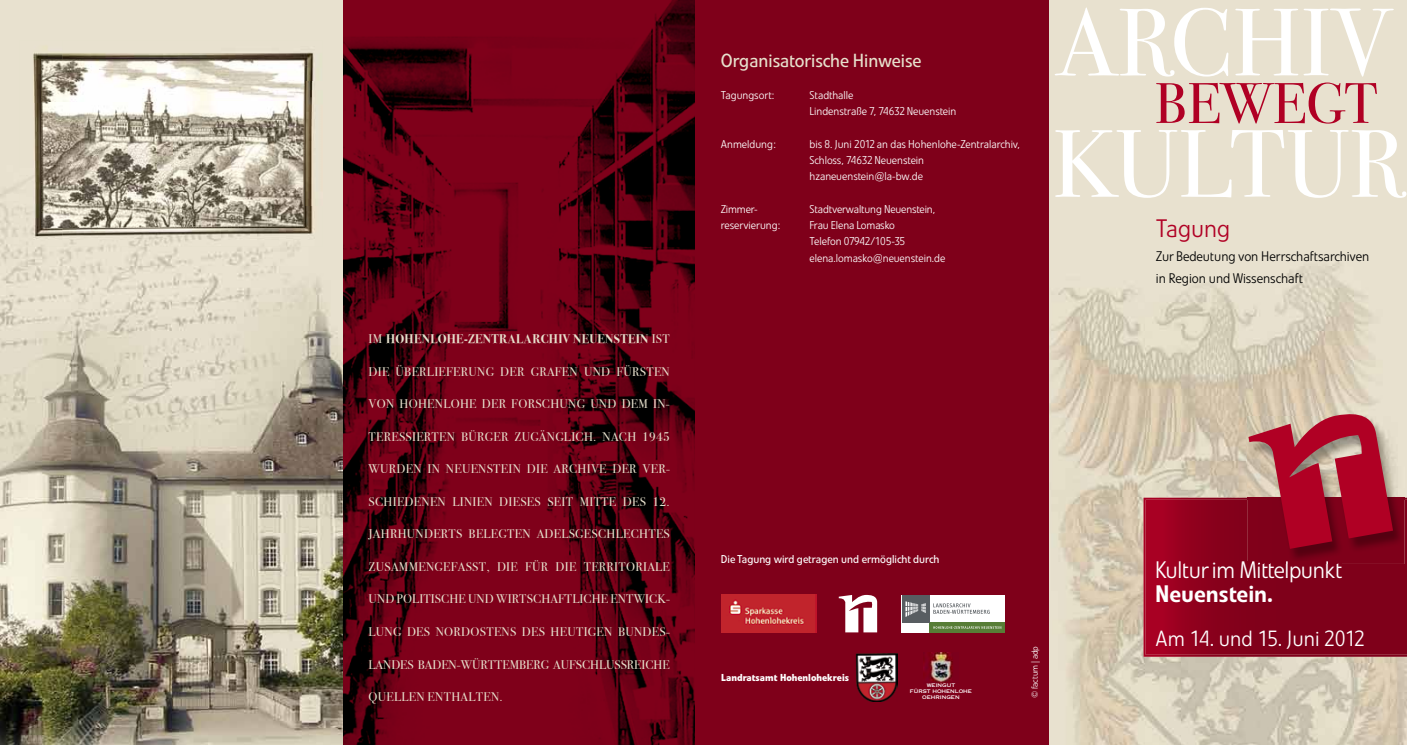
<style>
.page{position:relative;width:1407px;height:745px;background:#fff}
.page>*{position:absolute;margin:0;border:0;box-sizing:border-box;transform-origin:0 0}
.t1{font:95.88px/121.1px "Bodoni Svty Two ITCTT Book";color:#fff}
.t2{font:57.25px "Bodoni Svty Two ITCTT Book";color:#b00024}
.t3{font:300 25px "Evo BQ";color:#b00024}
.t4{font:300 23.62px "Evo BQ";letter-spacing:-.015em;color:#fff}
.t5{font:500 23.62px "Evo BQ";color:#fff}
.t6{font:300 21.75px "Evo BQ";color:#fff}
.t7{font:18.75px "Evo BQ";color:#e7e1cd}
.t8{font:300 13.75px/21.2px "Evo BQ";color:#000}
.t9{font:12.5px "Bodoni Svty Two ITCTT Book";letter-spacing:.025em;color:#e7e1cd}
.t10{font:12.5px "Bodoni Svty Two ITCTT Book";color:#e7e1cd}
.t11{font:12.5px "Bodoni Svty Two ITCTT Bold";letter-spacing:.025em;color:#e7e1cd}
.t12{font:300 11.25px/16.2px "Evo BQ";color:#fff}
.t13{font:11.25px "Evo BQ";color:#fff}
.t14{font:700 10px "Evo BQ";color:#fff}
.t15{font:300 8.75px "Evo BQ";color:#fff}
.t16{font:4.88px/6.2px "Copperplate Thirty One AB";color:#fff;text-align:center}
.s1{font-family:"Bodoni Svty Two ITCTT Book"}
</style>
<div class="page">
<img style="left:0;top:0;width:1407px;height:744px">
<div style="left:344px;top:0;width:705px;height:744px;background:#7f001a"></div>
<svg style="left:1143px;top:497px;width:264px;height:159px"></svg>
<img style="left:344px;top:0;width:350px;height:744px">
<img style="left:19px;top:40px;width:44px;height:206px">
<img style="left:63px;top:205px;width:260px;height:41px">
<img style="left:63px;top:40px;width:260px;height:41px">
<img style="left:305px;top:81px;width:18px;height:124px">
<img style="left:42px;top:59px;width:263px;height:168px">
<svg style="left:1145px;top:409px;width:262px;height:245px"></svg>
<img style="left:721px;top:594px;width:95px;height:38px">
<svg style="left:839px;top:594px;width:38px;height:38px"></svg>
<img style="left:855px;top:653px;width:42px;height:48px">
<div style="left:902px;top:594px;width:103px;height:38px;background:#fff"></div>
<svg style="left:929px;top:622px;width:76px;height:10px"></svg>
<svg style="left:933px;top:625px;width:68px;height:3px"></svg>
<div style="left:902px;top:594px;width:27px;height:28px;background:#585d61"></div>
<svg style="left:905px;top:601px;width:21px;height:15px"></svg>
<svg style="left:933px;top:603px;width:56px;height:10px"></svg>
<img style="left:924px;top:652px;width:29px;height:30px">
<p class="t11" style="left:369px;top:328px;width:303px"><span class="s1">IM</span> HOHENLOHE-ZENTRALARCHIV NEUENSTEIN <span class="s1">IST</span></p>
<p class="t9" style="left:369px;top:361px;width:303px">DIE ÜBERLIEFERUNG DER GRAFEN UND FÜRSTEN</p>
<p class="t9" style="left:369px;top:393px;width:303px">VON HOHENLOHE DER FORSCHUNG UND DEM IN-</p>
<p class="t9" style="left:369px;top:426px;width:303px">TERESSIERTEN BÜRGER ZUGÄNGLICH. NACH 1945</p>
<p class="t9" style="left:369px;top:458px;width:303px">WURDEN IN NEUENSTEIN DIE ARCHIVE DER VER-</p>
<p class="t9" style="left:369px;top:491px;width:303px">SCHIEDENEN LINIEN DIESES SEIT MITTE DES 12.</p>
<p class="t9" style="left:369px;top:523px;width:303px">JAHRHUNDERTS BELEGTEN ADELSGESCHLECHTES</p>
<p class="t9" style="left:369px;top:556px;width:303px">ZUSAMMENGEFASST, DIE FÜR DIE TERRITORIALE</p>
<p class="t9" style="left:369px;top:588px;width:303px">UND POLITISCHE UND WIRTSCHAFTLICHE ENTWICK-</p>
<p class="t9" style="left:369px;top:621px;width:303px">LUNG DES NORDOSTENS DES HEUTIGEN BUNDES-</p>
<p class="t10" style="left:369px;top:653px;width:303px">LANDES BADEN-WÜRTTEMBERG AUFSCHLUSSREICHE</p>
<p class="t9" style="left:369px;top:686px;width:136px">QUELLEN ENTHALTEN.</p>
<h3 class="t7" style="left:721px;top:49px;width:202px">Organisatorische Hinweise</h3>
<p class="t12" style="left:721px;top:87px;width:55px">Tagungsort:</p>
<p class="t12" style="left:809px;top:87px;width:148px">Stadthalle<br>Lindenstraße 7, 74632 Neuenstein</p>
<p class="t12" style="left:721px;top:136px;width:56px">Anmeldung:</p>
<p class="t12" style="left:809px;top:136px;width:212px">bis 8. Juni 2012 an das Hohenlohe-Zentralarchiv,<br>Schloss, 74632 Neuenstein hzaneuenstein@la-bw.de</p>
<p class="t12" style="left:721px;top:201px;width:38px">Zimmer-</p>
<p class="t12" style="left:809px;top:201px;width:127px">Stadtverwaltung Neuenstein,</p>
<p class="t12" style="left:721px;top:217px;width:61px">reservierung:</p>
<p class="t12" style="left:809px;top:217px;width:137px">Frau Elena Lomasko<br>Telefon 07942/105-35 elena.lomasko@neuenstein.de</p>
<h1 class="t1" style="left:1052px;top:-28px;width:355px">ARCHIV<br>KULTUR</h1>
<h2 class="t2" style="left:1154px;top:56px;width:225px">BEWEGT</h2>
<h3 class="t3" style="left:1156px;top:214px;width:76px">Tagung</h3>
<p class="t8" style="left:1156px;top:246px;width:215px">Zur Bedeutung von Herrschaftsarchiven in Region und Wissenschaft</p>
<p class="t13" style="left:721px;top:552px;width:220px">Die Tagung wird getragen und ermöglicht durch</p>
<p class="t14" style="left:721px;top:670px;width:129px">Landratsamt Hohenlohekreis</p>
<p class="t16" style="left:910px;top:681px;width:64px">WEINGUT<br>FÜRST HOHENLOHE<br>OEHRINGEN</p>
<p class="t15" style="left:1029px;top:697px;width:54px;rotate:-90deg">© factum | adp</p>
<h3 class="t4" style="left:1155px;top:555px;width:189px">Kultur im Mittelpunkt</h3>
<h3 class="t5" style="left:1155px;top:579px;width:120px">Neuenstein.</h3>
<h3 class="t6" style="left:1155px;top:625px;width:211px">Am 14. und 15. Juni 2012</h3>
</div>
